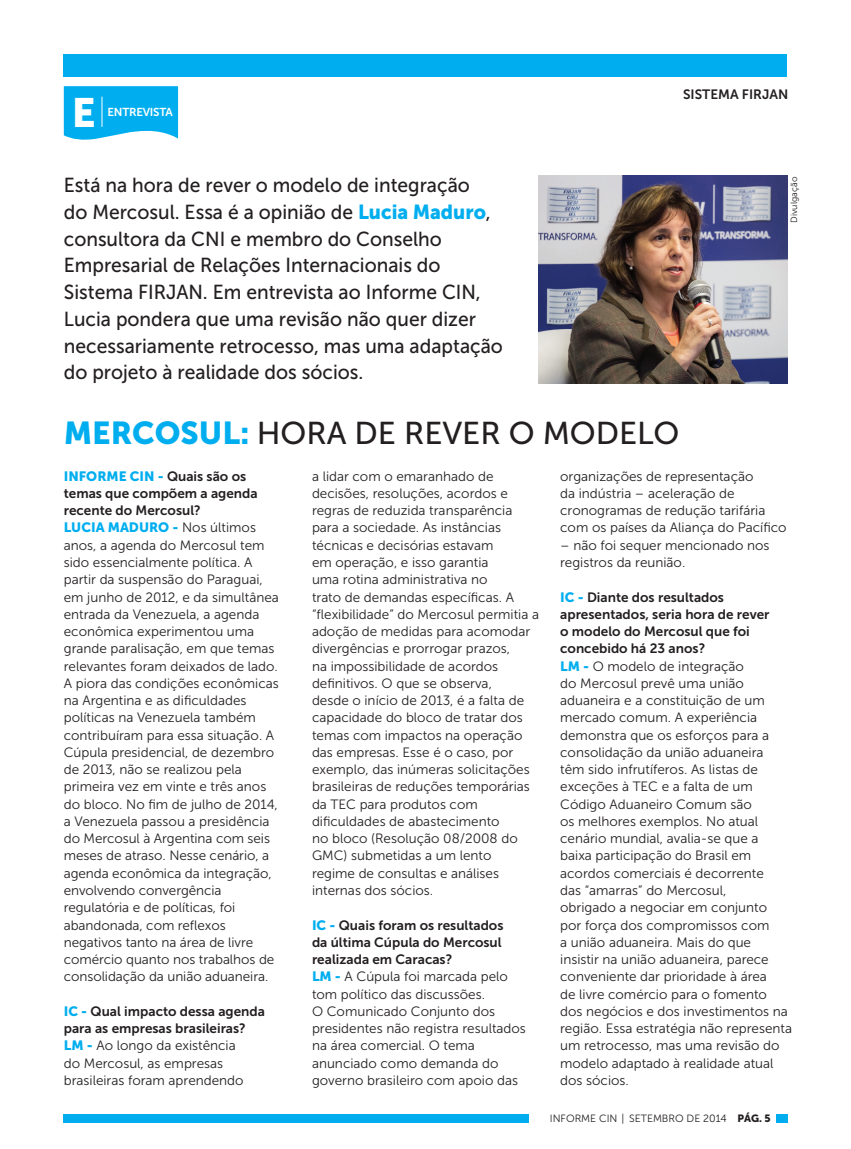
<style>
.page{position:relative;width:851px;height:1149px;background:#fff}
.page>*{position:absolute;margin:0;border:0;box-sizing:border-box;transform-origin:0 0}
.titulo_16{font:40.65px "Museo Sans 900";color:#fff}
.texto{font:31.5px "Museo Sans 500";color:#231f20}
.Texto_PADRÃO{font:20.25px/26.7px "Museo Sans 500";color:#231f20;scale:.95 1}
.Entrevista_pergunta{font:13.5px/17.2px "Museo Sans 300";color:#231f20}
.Entrevista_pergunta-2{font:13.5px/17.2px "Museo Sans 700";color:#231f20}
.t1{font:11.55px "Museo Sans 700";letter-spacing:-.02em;color:#fff}
.t2{font:10.5px "Museo Sans 300";color:#231f20}
.t3{font:10.5px "Museo Sans 900";color:#231f20}
.Crédito{font:9px "Museo Sans 300";color:#231f20}
.s1{font-family:"Museo Sans 900";color:#00aeef}
</style>
<div class="page">
<div style="left:64px;top:54px;width:723px;height:23px;background:#00aeef"></div>
<div style="left:775px;top:1113px;width:12px;height:8px;background:#00aeef"></div>
<div style="left:64px;top:1113px;width:500px;height:8px;background:#00aeef"></div>
<div style="left:529px;top:1094px;width:128px;height:43px;background:#fff"></div>
<svg style="left:64px;top:86px;width:114px;height:54px;background:#18b5f0"></svg>
<hr style="left:102px;top:97px;width:1px;height:30px;background:#fff">
<img style="left:539px;top:176px;width:248px;height:207px">
<p class="titulo_16" style="left:72px;top:90px;width:25px">E</p>
<p class="t1" style="left:107px;top:106px;width:67px">ENTREVISTA</p>
<p class="Entrevista_pergunta-2" style="left:683px;top:85px;width:107px">SISTEMA FIRJAN</p>
<p class="Texto_PADRÃO" style="left:64px;top:172px;width:463px">Está na hora de rever o modelo de integração<br>do Mercosul. Essa é a opinião de <span class="s1">Lucia Maduro</span>, consultora da CNI e membro do Conselho Empresarial de Relações Internacionais do Sistema FIRJAN. Em entrevista ao Informe CIN, Lucia pondera que uma revisão não quer dizer necessariamente retrocesso, mas uma adaptação do projeto à realidade dos sócios.</p>
<p class="texto" style="left:64px;top:415px;width:616px"><span class="s1">MERCOSUL:</span> HORA DE REVER O MODELO</p>
<p class="Crédito" style="left:789px;top:222px;width:47px;rotate:-90deg">Divulgação</p>
<p class="Entrevista_pergunta-2" style="left:64px;top:467px;width:195px"><span class="s1">INFORME CIN -</span> Quais são os temas que compõem a agenda recente do Mercosul?</p>
<p class="Entrevista_pergunta" style="left:64px;top:519px;width:217px"><span class="s1">LUCIA MADURO -</span> Nos últimos anos, a agenda do Mercosul tem sido essencialmente política. A partir da suspensão do Paraguai, em junho de 2012, e da simultânea entrada da Venezuela, a agenda econômica experimentou uma grande paralisação, em que temas relevantes foram deixados de lado.<br>A piora das condições econômicas na Argentina e as dificuldades políticas na Venezuela também contribuíram para essa situação. A<br>Cúpula presidencial, de dezembro de 2013, não se realizou pela primeira vez em vinte e três anos do bloco. No fim de julho de 2014, a Venezuela passou a presidência do Mercosul à Argentina com seis meses de atraso. Nesse cenário, a agenda econômica da integração, envolvendo convergência regulatória e de políticas, foi abandonada, com reflexos negativos tanto na área de livre comércio quanto nos trabalhos de consolidação da união aduaneira.</p>
<p class="Entrevista_pergunta-2" style="left:64px;top:1002px;width:203px"><span class="s1">IC -</span> Qual impacto dessa agenda para as empresas brasileiras?</p>
<p class="Entrevista_pergunta" style="left:64px;top:1036px;width:181px"><span class="s1">LM -</span> Ao longo da existência do Mercosul, as empresas brasileiras foram aprendendo</p>
<p class="Entrevista_pergunta" style="left:312px;top:467px;width:228px">a lidar com o emaranhado de decisões, resoluções, acordos e regras de reduzida transparência para a sociedade. As instâncias técnicas e decisórias estavam<br>em operação, e isso garantia<br>uma rotina administrativa no<br>trato de demandas específicas. A “flexibilidade” do Mercosul permitia a adoção de medidas para acomodar divergências e prorrogar prazos,<br>na impossibilidade de acordos definitivos. O que se observa,<br>desde o início de 2013, é a falta de capacidade do bloco de tratar dos temas com impactos na operação das empresas. Esse é o caso, por exemplo, das inúmeras solicitações brasileiras de reduções temporárias da TEC para produtos com dificuldades de abastecimento<br>no bloco (Resolução 08/2008 do<br>GMC) submetidas a um lento<br>regime de consultas e análises internas dos sócios.</p>
<p class="Entrevista_pergunta-2" style="left:312px;top:915px;width:193px"><span class="s1">IC -</span> Quais foram os resultados da última Cúpula do Mercosul realizada em Caracas?</p>
<p class="Entrevista_pergunta" style="left:312px;top:967px;width:215px"><span class="s1">LM -</span> A Cúpula foi marcada pelo tom político das discussões.<br>O Comunicado Conjunto dos presidentes não registra resultados na área comercial. O tema anunciado como demanda do governo brasileiro com apoio das</p>
<p class="Entrevista_pergunta" style="left:560px;top:467px;width:228px">organizações de representação<br>da indústria – aceleração de cronogramas de redução tarifária com os países da Aliança do Pacífico</p>
<p class="Entrevista_pergunta" style="left:560px;top:536px;width:211px">– não foi sequer mencionado nos registros da reunião.</p>
<p class="Entrevista_pergunta-2" style="left:560px;top:588px;width:211px"><span class="s1">IC -</span> Diante dos resultados apresentados, seria hora de rever o modelo do Mercosul que foi concebido há 23 anos?</p>
<p class="Entrevista_pergunta" style="left:560px;top:657px;width:233px"><span class="s1">LM -</span> O modelo de integração<br>do Mercosul prevê uma união aduaneira e a constituição de um mercado comum. A experiência demonstra que os esforços para a consolidação da união aduaneira<br>têm sido infrutíferos. As listas de exceções à TEC e a falta de um<br>Código Aduaneiro Comum são<br>os melhores exemplos. No atual cenário mundial, avalia-se que a baixa participação do Brasil em acordos comerciais é decorrente<br>das “amarras” do Mercosul,<br>obrigado a negociar em conjunto<br>por força dos compromissos com<br>a união aduaneira. Mais do que insistir na união aduaneira, parece conveniente dar prioridade à área<br>de livre comércio para o fomento dos negócios e dos investimentos na região. Essa estratégia não representa um retrocesso, mas uma revisão do modelo adaptado à realidade atual dos sócios.</p>
<p class="t2" style="left:549px;top:1112px;width:178px">INFORME CIN | SETEMBRO DE 2014</p>
<p class="t3" style="left:737px;top:1111px;width:34px">PÁG. 5</p>
</div>
